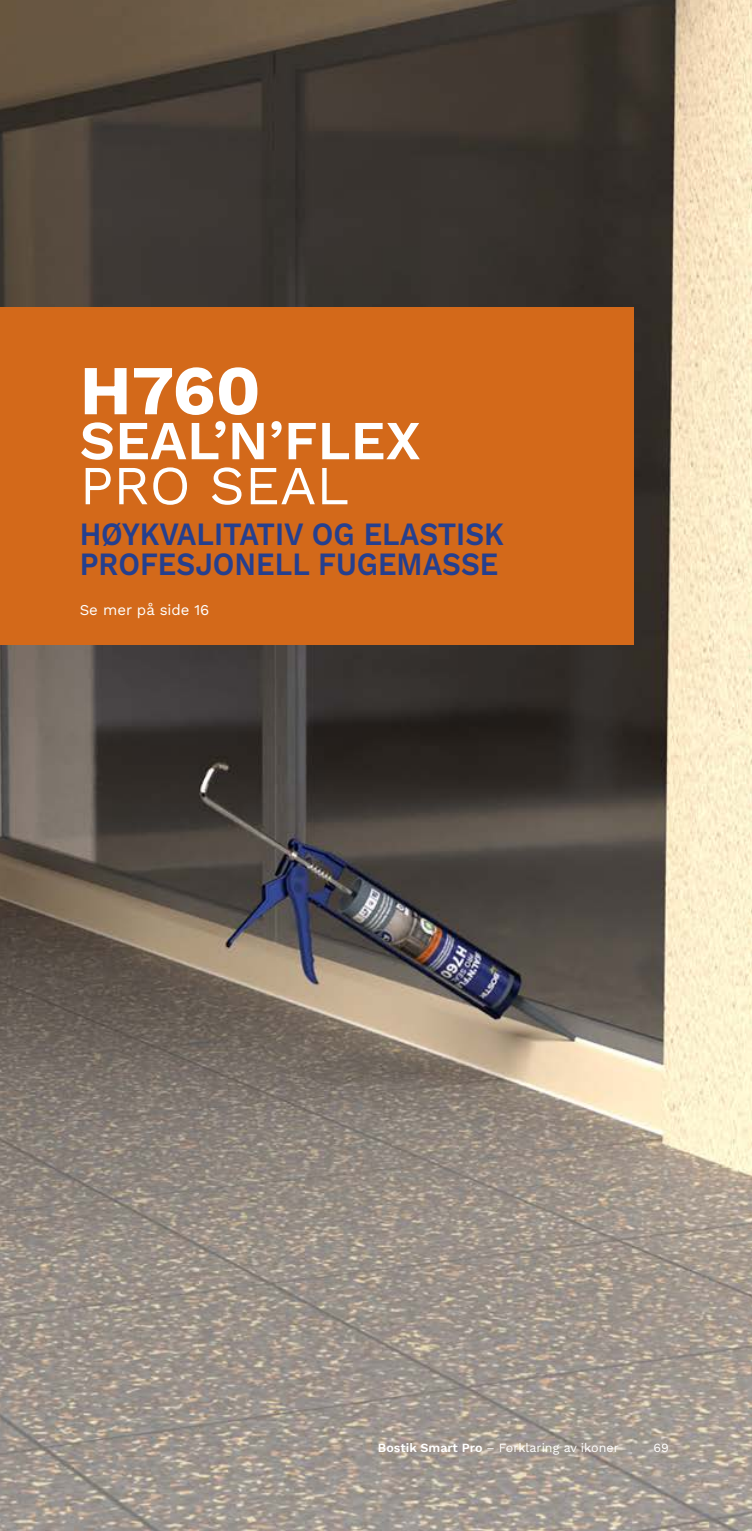
<style>
.page{position:relative;width:752px;height:1531px;background:#fff}
.page>*{position:absolute;margin:0;border:0;box-sizing:border-box;transform-origin:0 0}
.t1{font:700 70px "Work Sans";color:#fff}
.t2{font:600 55px "Work Sans";color:#fff}
.t3{font:55px "Work Sans";color:#fff}
.t4{font:600 32.5px/30px "Work Sans";color:#253f8e;scale:.9 1}
.t5{font:15px "Work Sans";color:#fff}
.t6{font:12.5px "Work Sans";color:#fff}
.s1{font-weight:600}
</style>
<div class="page">
<img style="left:0;top:0;width:751px;height:1531px">
<div style="left:0;top:307px;width:632px;height:337px;background:#d3691a"></div>
<h1 class="t1" style="left:80px;top:337px;width:182px">H760</h1>
<h2 class="t2" style="left:80px;top:399px;width:342px">SEAL’N’FLEX</h2>
<h2 class="t3" style="left:80px;top:444px;width:271px">PRO SEAL</h2>
<p class="t4" style="left:80px;top:517px;width:473px">HØYKVALITATIV OG ELASTISK<br>PROFESJONELL FUGEMASSE</p>
<p class="t5" style="left:80px;top:598px;width:131px">Se mer på side 16</p>
<p class="t6" style="left:378px;top:1438px;width:242px"><span class="s1">Bostik Smart Pro</span> – Forklaring av ikoner</p>
<p class="t6" style="left:653px;top:1438px;width:17px">69</p>
</div>
